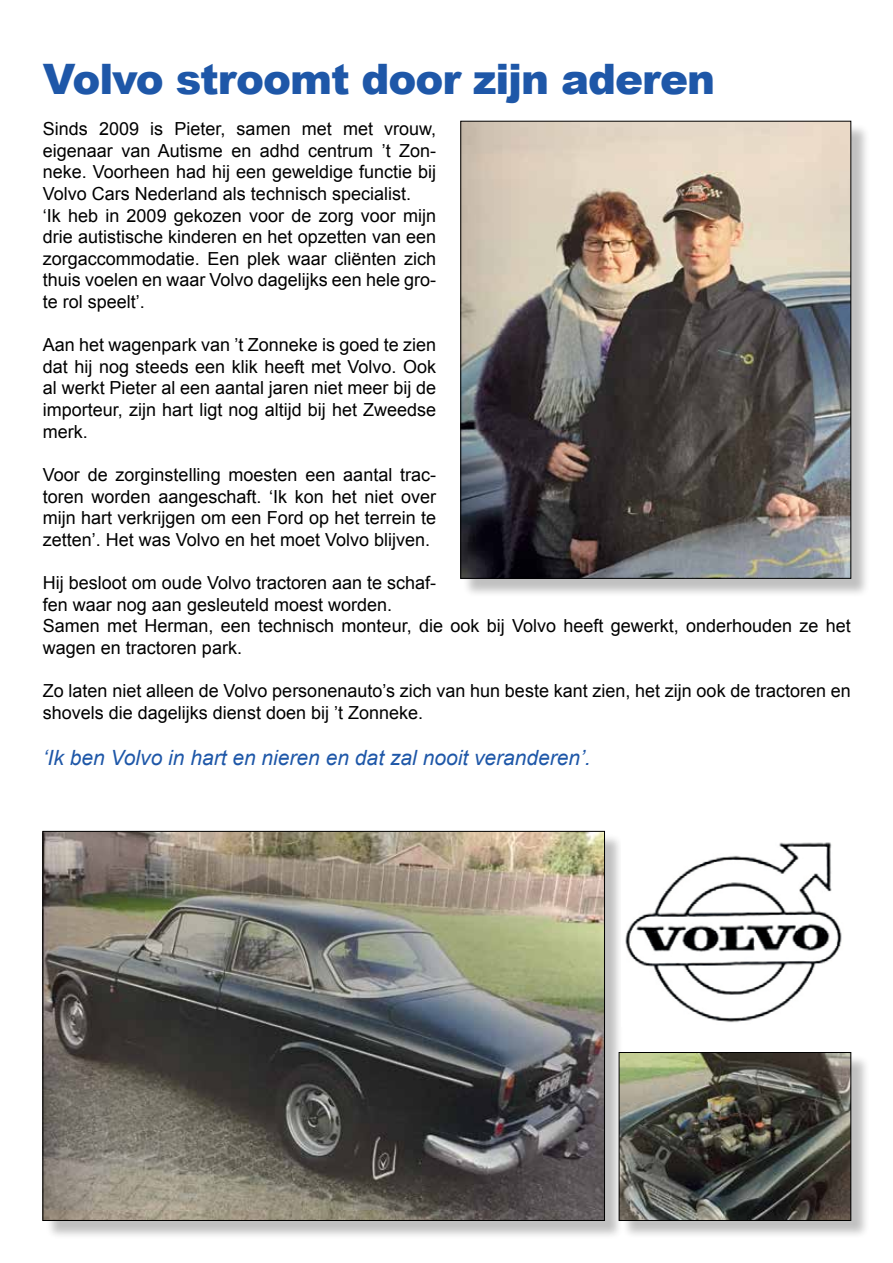
<style>
.page{position:relative;width:893px;height:1263px;background:#fff}
.page>*{position:absolute;margin:0;border:0;box-sizing:border-box;transform-origin:0 0}
.t1{font:900 42px "Arial";letter-spacing:-.025em;color:#1e57a8}
.t2{font:italic 21px "Arial";color:#1e57a8}
.t3{font:18px/21.6px "Arial";color:#000}
</style>
<div class="page">
<div style="left:463px;top:123px;width:407px;height:474px;background:#000;opacity:.25"></div>
<img style="left:462px;top:123px;width:387px;height:454px">
<div style="left:45px;top:833px;width:579px;height:406px;background:#000;opacity:.25"></div>
<img style="left:45px;top:833px;width:558px;height:386px">
<div style="left:621px;top:1054px;width:249px;height:185px;background:#000;opacity:.25"></div>
<img style="left:621px;top:1054px;width:228px;height:165px">
<div style="left:619px;top:1052px;width:232px;height:169px;border:1px solid #000"></div>
<img style="left:621px;top:836px;width:221px;height:190px">
<h1 class="t1" style="left:43px;top:48px;width:674px">Volvo stroomt door zijn aderen</h1>
<p class="t3" style="left:43px;top:118px;width:395px">Sinds 2009 is Pieter, samen met met vrouw, eigenaar van Autisme en adhd centrum ’t Zon&shy;neke. Voorheen had hij een geweldige functie bij Volvo Cars Nederland als technisch specialist.<br>‘Ik heb in 2009 gekozen voor de zorg voor mijn drie autistische kinderen en het opzetten van een zorgaccommodatie. Een plek waar cliënten zich thuis voelen en waar Volvo dagelijks een hele gro&shy;te rol speelt’.</p>
<p class="t3" style="left:43px;top:334px;width:395px;text-align:justify">Aan het wagenpark van ’t Zonneke is goed te zien dat hij nog steeds een klik heeft met Volvo. Ook al werkt Pieter al een aantal jaren niet meer bij de importeur, zijn hart ligt nog altijd bij het Zweedse merk.</p>
<p class="t3" style="left:43px;top:464px;width:395px;text-align:justify">Voor de zorginstelling moesten een aantal trac&shy;toren worden aangeschaft. ‘Ik kon het niet over mijn hart verkrijgen om een Ford op het terrein te zetten’. Het was Volvo en het moet Volvo blijven.</p>
<p class="t3" style="left:43px;top:572px;width:809px">Hij besloot om oude Volvo tractoren aan te schaf-<br>fen waar nog aan gesleuteld moest worden.<br>Samen met Herman, een technisch monteur, die ook bij Volvo heeft gewerkt, onderhouden ze het wagen en tractoren park.</p>
<p class="t3" style="left:43px;top:680px;width:809px">Zo laten niet alleen de Volvo personenauto’s zich van hun beste kant zien, het zijn ook de tractoren en shovels die dagelijks dienst doen bij ’t Zonneke.</p>
<p class="t2" style="left:43px;top:744px;width:549px">‘Ik ben Volvo in hart en nieren en dat zal nooit veranderen’.</p>
</div>
